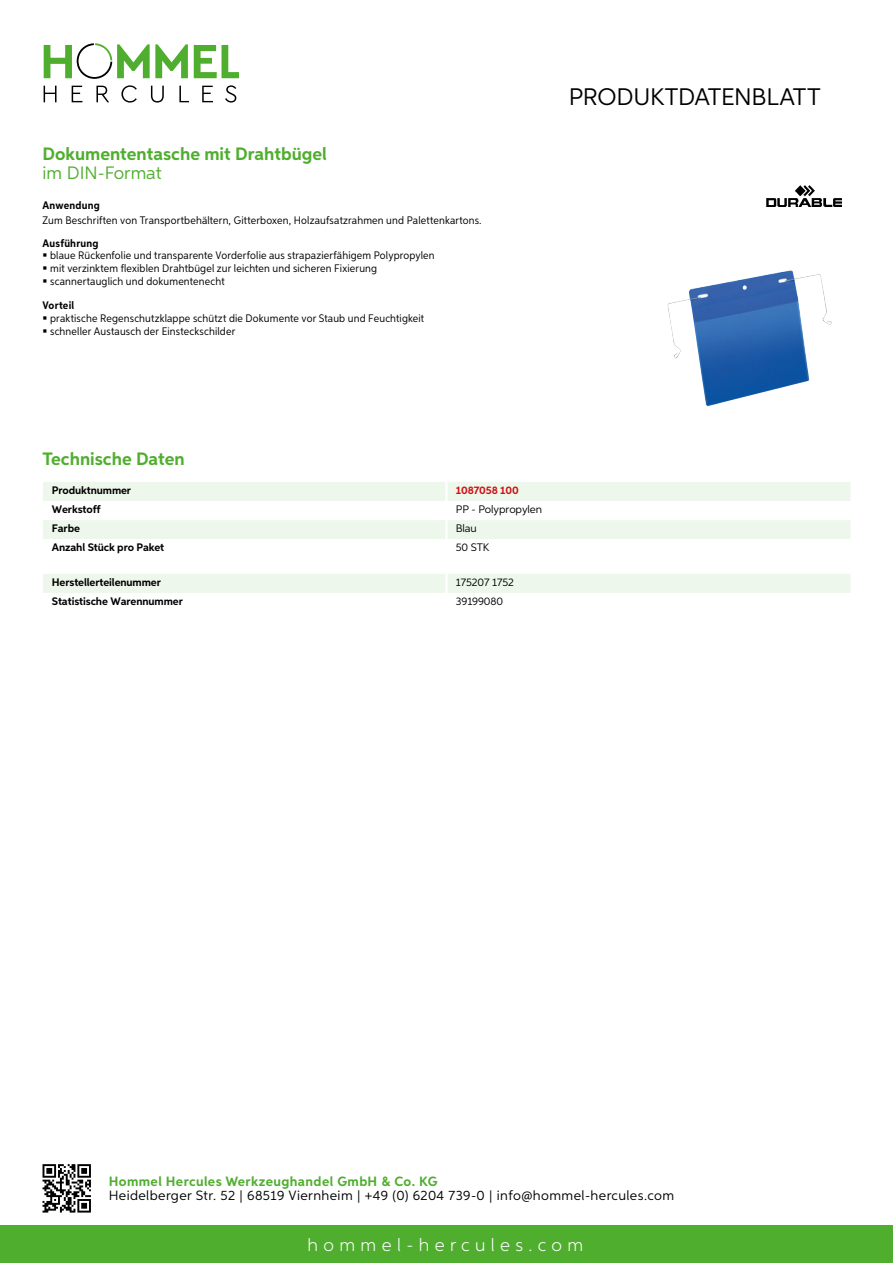
<style>
.page{position:relative;width:893px;height:1263px;background:#fff}
.page>*{position:absolute;margin:0;border:0;box-sizing:border-box;transform-origin:0 0}
.t1{font:24px "Aspira";letter-spacing:-.01em;color:#000}
.t2{font:700 18px "Aspira";color:#50ae2f}
.t3{font:300 18px "Aspira";letter-spacing:.3em;color:#fff}
.t4{font:18px "Aspira";color:#50ae2f}
.t5{font:13.5px "Aspira";letter-spacing:.03em;color:#000}
.t6{font:700 13.5px "Aspira";letter-spacing:.03em;color:#50ae2f}
.t7{font:10.95px/12.8px "Aspira Nar";letter-spacing:.015em;color:#000}
.t8{font:700 10.95px "Aspira";letter-spacing:-.01em;color:#000}
.t9{font:10.95px "Aspira";letter-spacing:-.01em;color:#000}
.t10{font:700 10.95px "Aspira Nar";letter-spacing:.02em;color:#000}
.t11{font:700 10.95px "Aspira";letter-spacing:-.01em;color:#cd1013}
</style>
<div class="page">
<div style="left:0;top:1226px;width:893px;height:37px;background:#50ae2f"></div>
<svg style="left:43px;top:1164px;width:48px;height:48px"></svg>
<svg style="left:194px;top:45px;width:45px;height:33px"></svg>
<svg style="left:44px;top:43px;width:144px;height:36px"></svg>
<svg style="left:44px;top:86px;width:13px;height:16px"></svg>
<svg style="left:72px;top:86px;width:10px;height:16px"></svg>
<svg style="left:96px;top:86px;width:13px;height:16px"></svg>
<svg style="left:121px;top:85px;width:16px;height:18px"></svg>
<svg style="left:151px;top:86px;width:13px;height:17px"></svg>
<svg style="left:179px;top:86px;width:10px;height:16px"></svg>
<svg style="left:202px;top:86px;width:11px;height:16px"></svg>
<svg style="left:225px;top:85px;width:11px;height:18px"></svg>
<div style="left:43px;top:482px;width:807px;height:19px;background:#eef7eb"></div>
<div style="left:43px;top:520px;width:807px;height:19px;background:#eef7eb"></div>
<hr style="left:445px;top:482px;width:3px;height:19px;background:#fff">
<hr style="left:445px;top:520px;width:3px;height:19px;background:#fff">
<div style="left:43px;top:574px;width:807px;height:19px;background:#eef7eb"></div>
<img style="left:667px;top:270px;width:165px;height:136px">
<img style="left:766px;top:185px;width:76px;height:22px">
<h2 class="t2" style="left:43px;top:142px;width:286px">Dokumententasche mit Drahtbügel</h2>
<h2 class="t4" style="left:43px;top:162px;width:121px">im DIN -Format</h2>
<p class="t10" style="left:43px;top:199px;width:59px">Anwendung</p>
<p class="t7" style="left:43px;top:214px;width:441px">Zum Beschriften von Transportbehältern, Gitterboxen, Holzaufsatzrahmen und Palettenkartons.</p>
<p class="t10" style="left:43px;top:236px;width:58px">Ausführung</p>
<p class="t7" style="left:50px;top:249px;width:386px">blaue Rückenfolie und transparente Vorderfolie aus strapazierfähigem Polypropylen mit verzinktem flexiblen Drahtbügel zur leichten und sicheren Fixierung scannertauglich und dokumentenecht</p>
<p class="t10" style="left:43px;top:299px;width:33px">Vorteil</p>
<p class="t7" style="left:50px;top:312px;width:376px">praktische Regenschutzklappe schützt die Dokumente vor Staub und Feuchtigkeit schneller Austausch der Einsteckschilder</p>
<h1 class="t1" style="left:569px;top:82px;width:253px">Produktdatenblatt</h1>
<h2 class="t2" style="left:43px;top:448px;width:144px">Technische Daten</h2>
<p class="t8" style="left:52px;top:483px;width:81px">Produktnummer</p>
<p class="t11" style="left:456px;top:483px;width:64px">1087058 100</p>
<p class="t8" style="left:52px;top:502px;width:50px">Werkstoff</p>
<p class="t9" style="left:456px;top:502px;width:88px">PP - Polypropylen</p>
<p class="t8" style="left:52px;top:521px;width:30px">Farbe</p>
<p class="t9" style="left:456px;top:522px;width:23px">Blau</p>
<p class="t8" style="left:52px;top:541px;width:114px">Anzahl Stück pro Paket</p>
<p class="t9" style="left:456px;top:541px;width:29px">50 STK</p>
<p class="t8" style="left:52px;top:575px;width:111px">Herstellerteilenummer</p>
<p class="t9" style="left:456px;top:575px;width:59px">175207 1752</p>
<p class="t8" style="left:52px;top:594px;width:132px">Statistische Warennummer</p>
<p class="t9" style="left:456px;top:594px;width:49px">39199080</p>
<p class="t6" style="left:109px;top:1172px;width:330px">Hommel Hercules Werkzeughandel GmbH &amp; Co. KG</p>
<p class="t5" style="left:109px;top:1187px;width:567px">Heidelberger Str. 52 | 68519 Viernheim | +49 (0) 6204 739-0 | info@hommel-hercules.com</p>
<h2 class="t3" style="left:307px;top:1234px;width:277px">hommel-hercules.com</h2>
</div>
